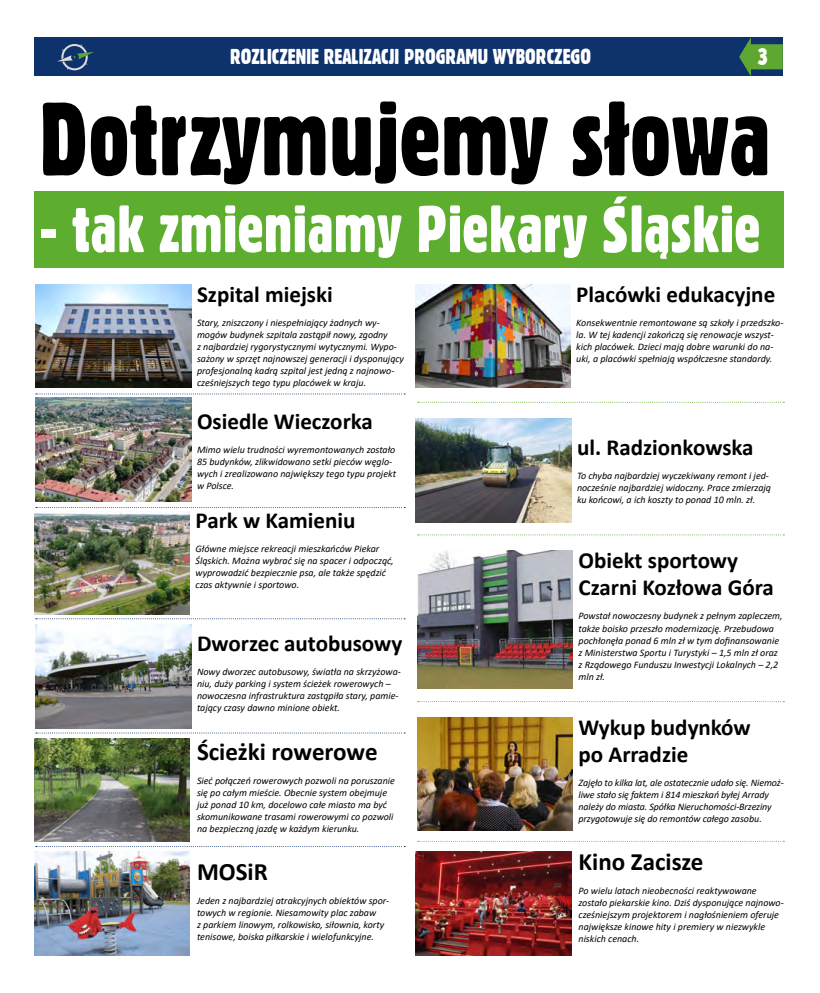
<style>
.page{position:relative;width:820px;height:993px;background:#fff}
.page>*{position:absolute;margin:0;border:0;box-sizing:border-box;transform-origin:0 0}
.t1{font:101px "Gothic 821 Cn BT";color:#000}
.t2{font:64px "Gothic 821 Cn BT";color:#fff}
.t3{font:700 25px "Calibri";color:#000}
.t4{font:700 23px/27.6px "Calibri";color:#000}
.t5{font:23px "Gothic 821 Cn BT";color:#fff}
.t6{font:21px "Gothic 821 Cn BT";color:#fff}
.t7{font:italic 10px/12px "Calibri";color:#000}
</style>
<div class="page">
<div style="left:34px;top:37px;width:748px;height:39px;background:#0e326c"></div>
<svg style="left:739px;top:37px;width:43px;height:40px"></svg>
<svg style="left:57px;top:44px;width:37px;height:26px"></svg>
<div style="left:34px;top:191px;width:749px;height:77px;background:#5dad2f"></div>
<img style="left:36px;top:284px;width:155px;height:104px">
<img style="left:34px;top:738px;width:156px;height:103px">
<img style="left:36px;top:397px;width:155px;height:104px">
<img style="left:36px;top:624px;width:155px;height:103px">
<img style="left:34px;top:511px;width:156px;height:103px">
<img style="left:34px;top:851px;width:156px;height:103px">
<img style="left:415px;top:284px;width:155px;height:104px">
<img style="left:417px;top:717px;width:155px;height:113px">
<img style="left:417px;top:550px;width:155px;height:138px">
<img style="left:415px;top:851px;width:156px;height:103px">
<img style="left:415px;top:418px;width:156px;height:104px">
<svg style="left:36px;top:393px;width:369px;height:1px"></svg>
<svg style="left:36px;top:507px;width:369px;height:1px"></svg>
<svg style="left:36px;top:618px;width:369px;height:1px"></svg>
<svg style="left:36px;top:732px;width:369px;height:1px"></svg>
<svg style="left:418px;top:840px;width:366px;height:1px"></svg>
<svg style="left:417px;top:701px;width:367px;height:1px"></svg>
<svg style="left:417px;top:534px;width:367px;height:1px"></svg>
<svg style="left:417px;top:401px;width:367px;height:1px"></svg>
<h3 class="t6" style="left:230px;top:44px;width:362px">ROZLICZENIE REALIZACJI PROGRAMU WYBORCZEGO</h3>
<h3 class="t5" style="left:757px;top:43px;width:12px">3</h3>
<h1 class="t1" style="left:40px;top:78px;width:732px">Dotrzymujemy słowa</h1>
<h2 class="t2" style="left:40px;top:190px;width:721px">- tak zmieniamy Piekary Śląskie</h2>
<h3 class="t4" style="left:197px;top:280px;width:137px">Szpital miejski</h3>
<p class="t7" style="left:197px;top:316px;width:208px">Stary, zniszczony i niespełniający żadnych wy&shy;mogów budynek szpitala zastąpił nowy, zgodny<br>z najbardziej rygorystycznymi wytycznymi. Wypo&shy;sażony w sprzęt najnowszej generacji i dysponujący profesjonalną kadrą szpital jest jedną z najnowo&shy;cześniejszych tego typu placówek w kraju.</p>
<h3 class="t4" style="left:576px;top:280px;width:200px">Placówki edukacyjne</h3>
<p class="t7" style="left:576px;top:316px;width:208px">Konsekwentnie remontowane są szkoły i przedszko&shy;la. W tej kadencji zakończą się renowacje wszyst&shy;kich placówek. Dzieci mają dobre warunki do na&shy;uki, a placówki spełniają współczesne standardy.</p>
<h3 class="t4" style="left:197px;top:407px;width:177px">Osiedle Wieczorka</h3>
<p class="t7" style="left:197px;top:443px;width:200px">Mimo wielu trudności wyremontowanych zostało 85 budynków, zlikwidowano setki pieców węglo&shy;wych i zrealizowano największy tego typu projekt w Polsce.</p>
<h3 class="t4" style="left:576px;top:433px;width:178px">ul. Radzionkowska</h3>
<p class="t7" style="left:576px;top:469px;width:195px">To chyba najbardziej wyczekiwany remont i jed&shy;nocześnie najbardziej widoczny. Prace zmierzają ku końcowi, a ich koszty to ponad 10 mln. zł.</p>
<h3 class="t4" style="left:195px;top:506px;width:161px">Park w Kamieniu</h3>
<p class="t7" style="left:195px;top:542px;width:200px">Główne miejsce rekreacji mieszkańców Piekar Śląskich. Można wybrać się na spacer i odpocząć, wyprowadzić bezpiecznie psa, ale także spędzić czas aktywnie i sportowo.</p>
<h3 class="t4" style="left:197px;top:629px;width:207px">Dworzec autobusowy</h3>
<p class="t7" style="left:197px;top:665px;width:205px">Nowy dworzec autobusowy, światła na skrzyżowa&shy;niu, duży parking i system ścieżek rowerowych – nowoczesna infrastruktura zastąpiła stary, pamie&shy;tający czasy dawno minione obiekt.</p>
<h3 class="t3" style="left:197px;top:733px;width:182px">Ścieżki rowerowe</h3>
<p class="t7" style="left:197px;top:773px;width:199px">Sieć połączeń rowerowych pozwoli na poruszanie się po całym mieście. Obecnie system obejmuje już ponad 10 km, docelowo całe miasto ma być skomunikowane trasami rowerowymi co pozwoli na bezpieczną jazdę w każdym kierunku.</p>
<h3 class="t3" style="left:197px;top:853px;width:72px">MOSiR</h3>
<p class="t7" style="left:197px;top:893px;width:194px">Jeden z najbardziej atrakcyjnych obiektów spor&shy;towych w regionie. Niesamowity plac zabaw<br>z parkiem linowym, rolkowisko, siłownia, korty tenisowe, boiska piłkarskie i wielofunkcyjne.</p>
<h3 class="t4" style="left:578px;top:546px;width:197px">Obiekt sportowy<br>Czarni Kozłowa Góra</h3>
<p class="t7" style="left:578px;top:609px;width:206px">Powstał nowoczesny budynek z pełnym zapleczem, także boisko przeszło modernizację. Przebudowa pochłonęła ponad 6 mln zł w tym dofinansowanie z Ministerstwa Sportu i Turystyki – 1,5 mln zł oraz z Rządowego Funduszu Inwestycji Lokalnych – 2,2 mln zł.</p>
<h3 class="t4" style="left:578px;top:712px;width:174px">Wykup budynków po Arradzie</h3>
<p class="t7" style="left:578px;top:776px;width:207px">Zajęło to kilka lat, ale ostatecznie udało się. Niemoż&shy;liwe stało się faktem i 814 mieszkań byłej Arrady należy do miasta. Spółka Nieruchomości-Brzeziny przygotowuje się do remontów całego zasobu.</p>
<h3 class="t3" style="left:578px;top:844px;width:126px">Kino Zacisze</h3>
<p class="t7" style="left:578px;top:884px;width:207px">Po wielu latach nieobecności reaktywowane zostało piekarskie kino. Dziś dysponujące najnowo&shy;cześniejszym projektorem i nagłośnieniem oferuje największe kinowe hity i premiery w niezwykle niskich cenach.</p>
</div>
